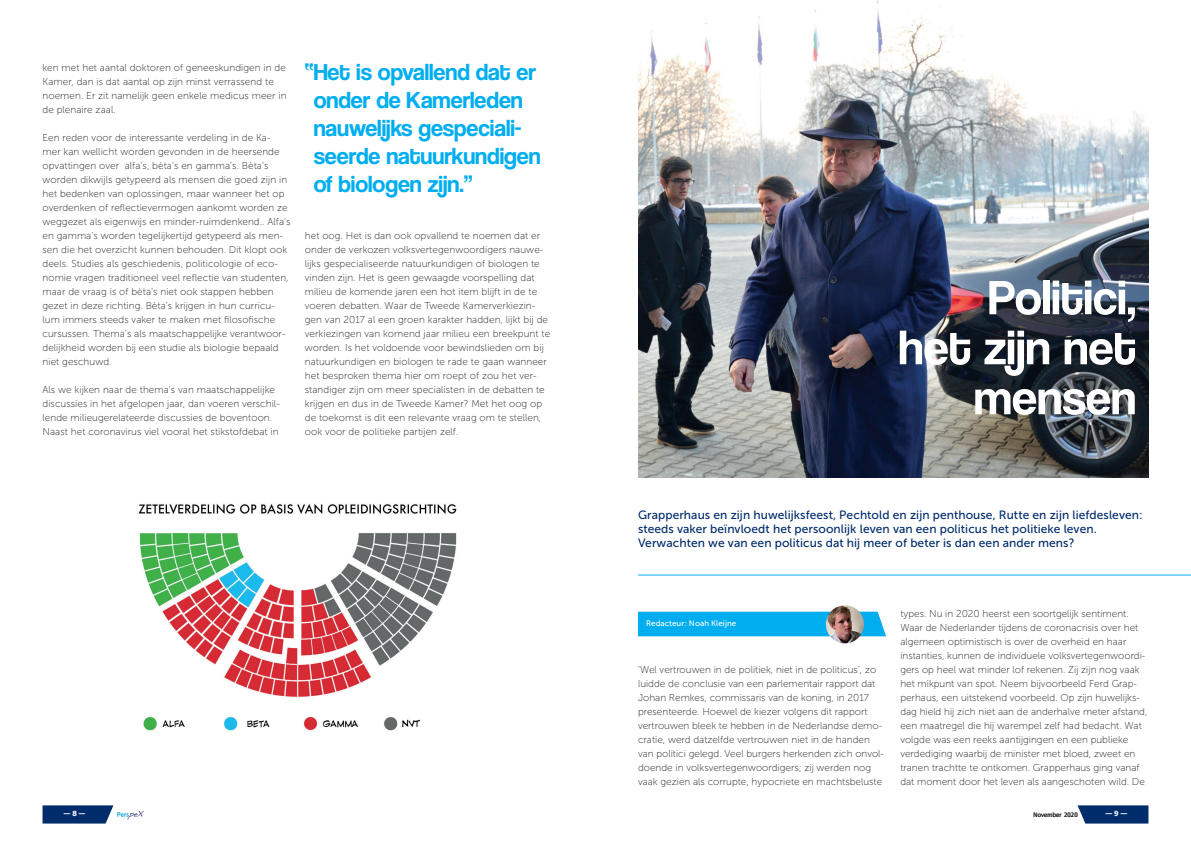
<style>
.page{position:relative;width:1191px;height:842px;background:#fff}
.page>*{position:absolute;margin:0;border:0;box-sizing:border-box;transform-origin:0 0}
.t1{font:50px/50px "Coolvetica Rg";letter-spacing:.005em;color:#fff;text-align:right}
.t2{font:24px/28px "Coolvetica Rg";color:#00aeef}
.t3{font:12px/14px "Museo Sans 500";letter-spacing:.005em;color:#002c6b}
.t4{font:10px/14px "Museo Sans 100";letter-spacing:.005em;color:#231f20}
.t5{font:8px "Museo Sans 500";letter-spacing:.005em;color:#fff}
.t6{font:700 7px "Tahoma";color:#fff}
.t7{font:6px "Tahoma";letter-spacing:.03em;color:#231f20}
</style>
<div class="page">
<svg style="left:43px;top:805px;width:70px;height:18px"></svg>
<svg style="left:1077px;top:805px;width:71px;height:18px"></svg>
<img style="left:117px;top:810px;width:27px;height:10px">
<img style="left:138px;top:503px;width:319px;height:228px">
<img style="left:638px;top:0;width:510px;height:478px">
<hr style="left:638px;top:575px;width:553px;height:1px;background:#00aeef">
<div style="left:638px;top:612px;width:248px;height:24px;background:#00aeef"></div>
<img style="left:826px;top:605px;width:38px;height:38px;border-radius:19px">
<p class="t4" style="left:43px;top:60px;width:245px">ken met het aantal doktoren of geneeskundigen in de Kamer, dan is dat aantal op zijn minst verrassend te noemen. Er zit namelijk geen enkele medicus meer in de plenaire zaal.</p>
<p class="t4" style="left:43px;top:130px;width:249px">Een reden voor de interessante verdeling in de Ka&shy;mer kan wellicht worden gevonden in de heersende opvattingen over alfa’s, bèta’s en gamma’s. Bèta’s worden dikwijls getypeerd als mensen die goed zijn in het bedenken van oplossingen, maar wanneer het op overdenken of reflectievermogen aankomt worden ze weggezet als eigenwijs en minder-ruimdenkend.. Alfa’s en gamma’s worden tegelijkertijd getypeerd als men&shy;sen die het overzicht kunnen behouden. Dit klopt ook deels. Studies als geschiedenis, politicologie of eco&shy;nomie vragen traditioneel veel reflectie van studenten, maar de vraag is of bèta’s niet ook stappen hebben gezet in deze richting. Bèta’s krijgen in hun curricu&shy;lum immers steeds vaker te maken met filosofische cursussen. Thema’s als maatschappelijke verantwoor&shy;delijkheid worden bij een studie als biologie bepaald niet geschuwd.</p>
<p class="t4" style="left:43px;top:382px;width:239px">Als we kijken naar de thema’s van maatschappelijke discussies in het afgelopen jaar, dan voeren verschil&shy;lende milieugerelateerde discussies de boventoon.<br>Naast het coronavirus viel vooral het stikstofdebat in</p>
<h2 class="t2" style="left:314px;top:58px;width:228px;text-indent:-9px">“ Het is opvallend dat er onder de Kamerleden nauwelijks gespeciali&shy;seerde natuurkundigen of biologen zijn.”</h2>
<p class="t4" style="left:305px;top:228px;width:247px">het oog. Het is dan ook opvallend te noemen dat er onder de verkozen volksvertegenwoordigers nauwe&shy;lijks gespecialiseerde natuurkundigen of biologen te vinden zijn. Het is geen gewaagde voorspelling dat milieu de komende jaren een hot item blijft in de te voeren debatten. Waar de Tweede Kamerverkiezin&shy;gen van 2017 al een groen karakter hadden, lijkt bij de verkiezingen van komend jaar milieu een breekpunt te worden. Is het voldoende voor bewindslieden om bij natuurkundigen en biologen te rade te gaan wanneer het besproken thema hier om roept of zou het ver&shy;standiger zijn om meer specialisten in de debatten te krijgen en dus in de Tweede Kamer? Met het oog op de toekomst is dit een relevante vraag om te stellen, ook voor de politieke partijen zelf.</p>
<h1 class="t1" style="left:898px;top:272px;width:239px">Politici,<br>het zijn net mensen</h1>
<p class="t3" style="left:638px;top:508px;width:506px">Grapperhaus en zijn huwelijksfeest, Pechtold en zijn penthouse, Rutte en zijn liefdesleven: steeds vaker beïnvloedt het persoonlijk leven van een politicus het politieke leven.<br>Verwachten we van een politicus dat hij meer of beter is dan een ander mens?</p>
<p class="t5" style="left:646px;top:619px;width:92px">Redacteur: Noah Kleijne</p>
<p class="t4" style="left:638px;top:662px;width:248px">‘Wel vertrouwen in de politiek, niet in de politicus’, zo luidde de conclusie van een parlementair rapport dat Johan Remkes, commissaris van de koning, in 2017 presenteerde. Hoewel de kiezer volgens dit rapport vertrouwen bleek te hebben in de Nederlandse demo&shy;cratie, werd datzelfde vertrouwen niet in de handen van politici gelegd. Veel burgers herkenden zich onvol&shy;doende in volksvertegenwoordigers; zij werden nog vaak gezien als corrupte, hypocriete en machtsbeluste</p>
<p class="t4" style="left:900px;top:606px;width:249px">types. Nu in 2020 heerst een soortgelijk sentiment.<br>Waar de Nederlander tijdens de coronacrisis over het algemeen optimistisch is over de overheid en haar instanties, kunnen de individuele volksvertegenwoordi&shy;gers op heel wat minder lof rekenen. Zij zijn nog vaak het mikpunt van spot. Neem bijvoorbeeld Ferd Grap&shy;perhaus, een uitstekend voorbeeld. Op zijn huwelijks&shy;dag hield hij zich niet aan de anderhalve meter afstand, een maatregel die hij warempel zelf had bedacht. Wat volgde was een reeks aantijgingen en een publieke verdediging waarbij de minister met bloed, zweet en tranen trachtte te ontkomen. Grapperhaus ging vanaf dat moment door het leven als aangeschoten wild. De</p>
<p class="t6" style="left:64px;top:809px;width:23px">— 8 —</p>
<p class="t6" style="left:1105px;top:809px;width:23px">— 9 —</p>
<p class="t7" style="left:1033px;top:811px;width:46px">November 2020</p>
</div>
